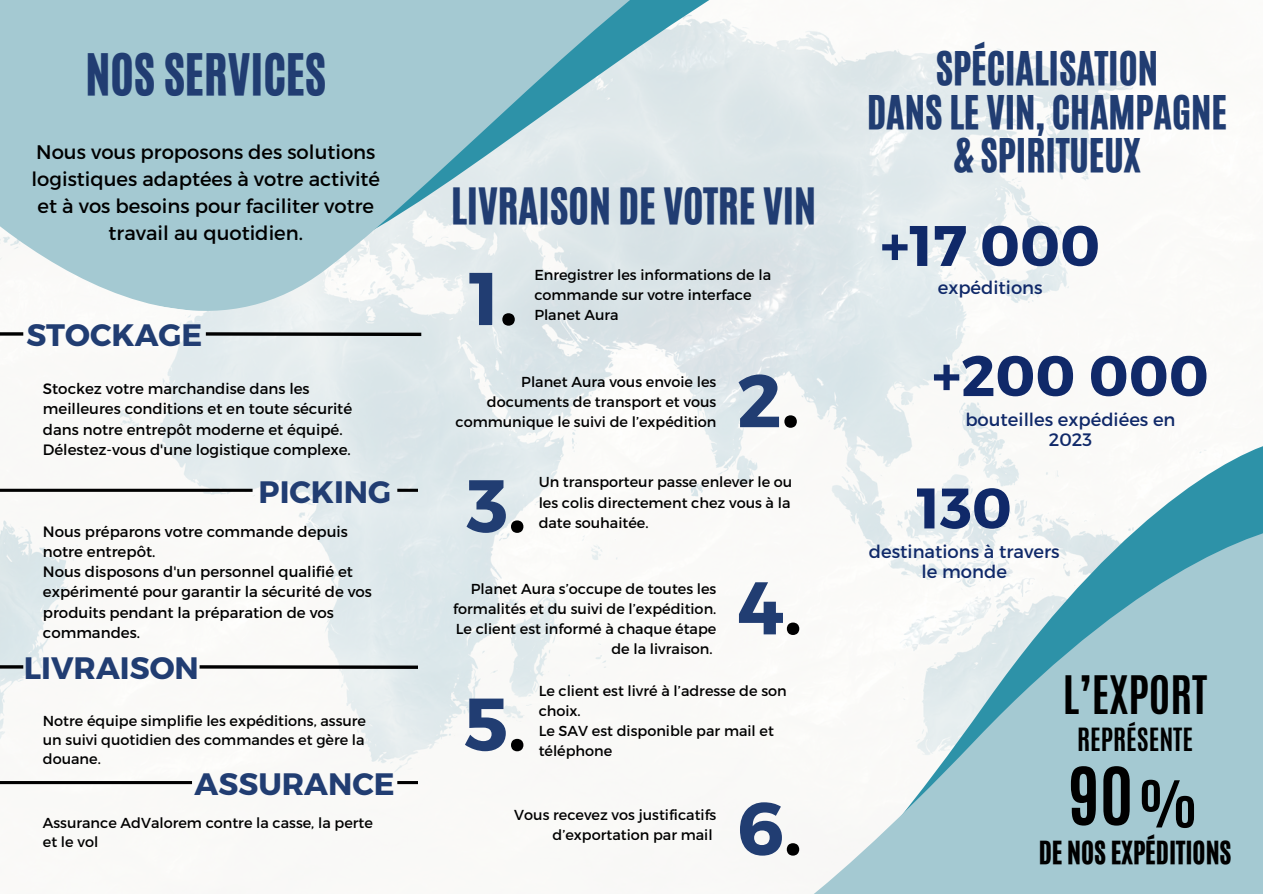
<style>
.page{position:relative;width:1263px;height:894px;background:#fff}
.page>*{position:absolute;margin:0;border:0;box-sizing:border-box;transform-origin:0 0}
.t1{font:700 74.4px "Montserrat";color:#213d72}
.t2{font:700 67.5px "Antonio";color:#000}
.t3{font:700 57px "Montserrat";color:#102969}
.t4{font:700 54.9px "Antonio";color:#000}
.t5{font:48px "CA Generated";color:#213d72}
.t6{font:700 44.25px "Antonio";color:#000}
.t7{font:42px "CA Generated";color:#213d72}
.t8{font:39px/43.8px "CA Generated";color:#213d72;text-align:center}
.t9{font:700 30.9px "Montserrat";color:#213d72}
.t10{font:26.7px "CA Generated";color:#000}
.t11{font:700 26.7px "Antonio";color:#000}
.t12{font:19.65px/27.2px "Montserrat";color:#000;text-align:center}
.t13{font:18px/20.2px "Montserrat";color:#102969;text-align:center}
.t14{font:15px/20.2px "Montserrat";color:#000}
.t15{font:14.4px/20.1px "Montserrat";color:#000}
.s1{color:#000}
</style>
<div class="page">
<img style="left:0;top:48px;width:1133px;height:737px">
<svg style="left:741px;top:438px;width:522px;height:82px"></svg>
<svg style="left:695px;top:520px;width:568px;height:373px"></svg>
<svg style="left:818px;top:32px;width:92px;height:230px;background:#e3ebed"></svg>
<svg style="left:0;top:0;width:818px;height:315px;background:#bbd5db"></svg>
<hr style="left:0;top:488px;width:253px;height:3px;background:#000">
<hr style="left:397px;top:488px;width:21px;height:3px;background:#000">
<hr style="left:200px;top:665px;width:218px;height:3px;background:#000">
<hr style="left:0;top:665px;width:23px;height:3px;background:#000">
<hr style="left:0;top:780px;width:192px;height:3px;background:#000">
<hr style="left:397px;top:780px;width:21px;height:3px;background:#000">
<svg style="left:206px;top:332px;width:215px;height:4px"></svg>
<hr style="left:0;top:332px;width:23px;height:3px;background:#000">
<p class="t5" style="left:85px;top:40px;width:242px">NOS SERVICES</p>
<p class="t8" style="left:867px;top:46px;width:361px">SPÉCIALISATION<br>DANS LE VIN, CHAMPAGNE &amp; SPIRITUEUX</p>
<p class="t12" style="left:32px;top:137px;width:350px">Nous vous proposons des solutions logistiques adaptées à votre activité et à vos besoins pour faciliter votre travail au quotidien.</p>
<h3 class="t7" style="left:451px;top:176px;width:366px">LIVRAISON DE VOTRE VIN</h3>
<p class="t3" style="left:880px;top:208px;width:221px">+17 000</p>
<p class="t13" style="left:938px;top:276px;width:106px">expéditions</p>
<p class="t1" style="left:469px;top:250px;width:50px">1<span class="s1">.</span></p>
<h2 class="t15" style="left:534px;top:264px;width:238px">Enregistrer les informations de la commande sur votre interface</h2>
<p class="t15" style="left:534px;top:304px;width:86px">Planet Aura</p>
<h2 class="t9" style="left:26px;top:315px;width:177px">STOCKAGE</h2>
<p class="t14" style="left:43px;top:378px;width:311px">Stockez votre marchandise dans les meilleures conditions et en toute sécurité dans notre entrepôt moderne et équipé.</p>
<h5 class="t14" style="left:43px;top:438px;width:309px">Délestez-vous d'une logistique complexe.</h5>
<p class="t9" style="left:259px;top:471px;width:134px">PICKING</p>
<p class="t14" style="left:43px;top:520px;width:307px">Nous préparons votre commande depuis notre entrepôt.</p>
<h1 class="t14" style="left:43px;top:560px;width:331px">Nous disposons d'un personnel qualifié et expérimenté pour garantir la sécurité de vos produits pendant la préparation de vos commandes.</h1>
<h3 class="t9" style="left:24px;top:648px;width:177px">LIVRAISON</h3>
<h4 class="t15" style="left:43px;top:710px;width:325px;line-height:19.2px;text-align:justify">Notre équipe simplifie les expéditions, assure un suivi quotidien des commandes et gère la douane.</h4>
<p class="t9" style="left:195px;top:763px;width:202px">ASSURANCE</p>
<h4 class="t15" style="left:43px;top:812px;width:332px;line-height:19.2px">Assurance AdValorem contre la casse, la perte et le vol</h4>
<p class="t15" style="left:456px;top:371px;width:262px;text-align:right">Planet Aura vous envoie les documents de transport et vous communique le suivi de l’expédition</p>
<h2 class="t1" style="left:737px;top:352px;width:64px">2<span class="s1">.</span></h2>
<h6 class="t1" style="left:467px;top:457px;width:61px">3<span class="s1">.</span></h6>
<p class="t15" style="left:539px;top:471px;width:255px">Un transporteur passe enlever le ou les colis directement chez vous à la date souhaitée.</p>
<h1 class="t15" style="left:453px;top:578px;width:265px;text-align:right">Planet Aura s’occupe de toutes les formalités et du suivi de l’expédition.</h1>
<p class="t15" style="left:456px;top:618px;width:262px;text-align:right">Le client est informé à chaque étape de la livraison.</p>
<p class="t1" style="left:737px;top:559px;width:67px">4<span class="s1">.</span></p>
<h1 class="t1" style="left:464px;top:675px;width:64px">5<span class="s1">.</span></h1>
<p class="t15" style="left:539px;top:679px;width:250px">Le client est livré à l’adresse de son choix.</p>
<p class="t15" style="left:539px;top:719px;width:237px">Le SAV est disponible par mail et téléphone</p>
<h6 class="t15" style="left:514px;top:804px;width:204px;text-align:right">Vous recevez vos justificatifs d’exportation par mail</h6>
<p class="t1" style="left:737px;top:779px;width:67px">6<span class="s1">.</span></p>
<p class="t3" style="left:932px;top:338px;width:278px">+200 000</p>
<p class="t13" style="left:965px;top:408px;width:212px">bouteilles expédiées en<br>2023</p>
<p class="t3" style="left:917px;top:471px;width:97px">130</p>
<h1 class="t13" style="left:869px;top:540px;width:192px">destinations à travers le monde</h1>
<h5 class="t6" style="left:1063px;top:662px;width:146px">L’EXPORT</h5>
<h5 class="t11" style="left:1077px;top:720px;width:118px">REPRÉSENTE</h5>
<p class="t2" style="left:1069px;top:747px;width:66px">90</p>
<h1 class="t4" style="left:1138px;top:764px;width:61px">%</h1>
<p class="t10" style="left:1039px;top:833px;width:194px">DE NOS EXPÉDITIONS</p>
</div>
